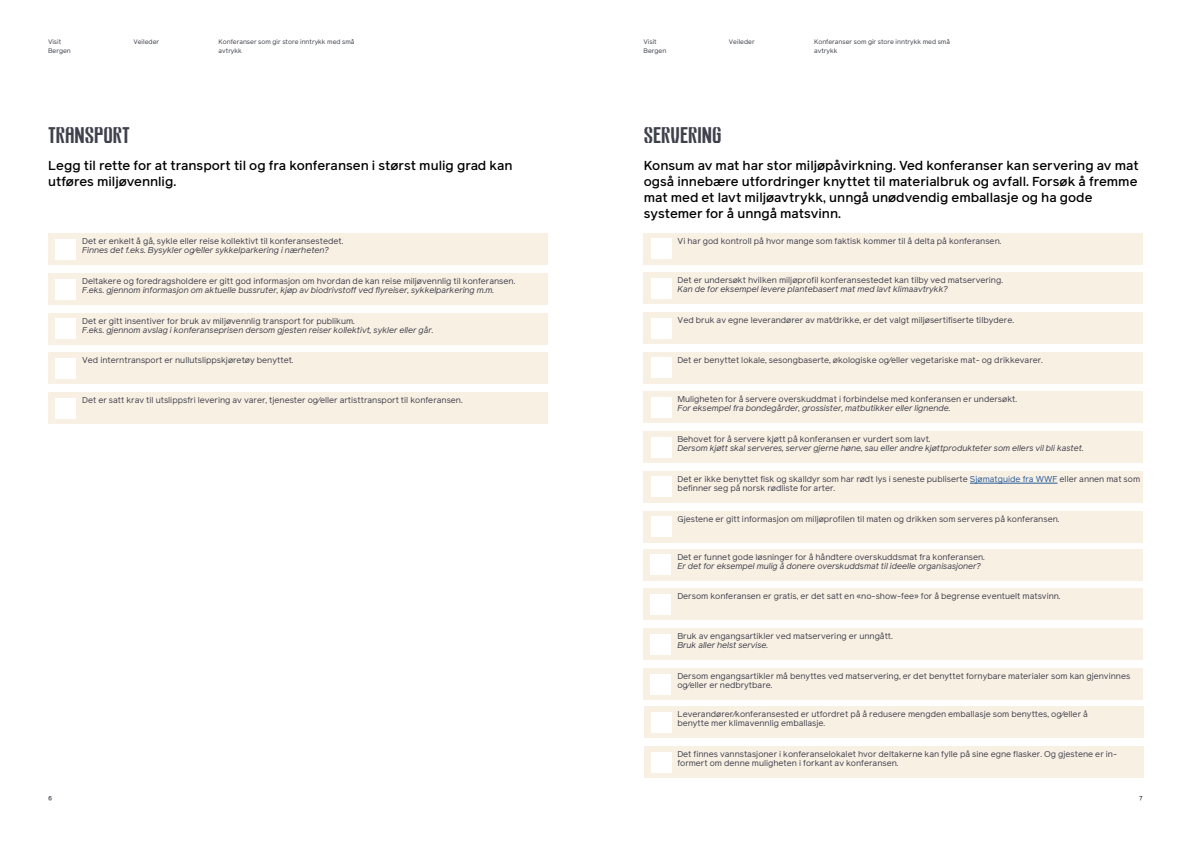
<style>
.page{position:relative;width:1191px;height:842px;background:#fff}
.page>*{position:absolute;margin:0;border:0;box-sizing:border-box;transform-origin:0 0}
.t1{font:22px "Bergen House";color:#3e404b}
.t2{font:500 13px/16px "Reader Pro";color:#000}
.t3{font:10px "Reader Pro";color:#3e404b}
.t4{font:8.5px/9px "Reader Pro";color:#3e404b}
.t5{font:italic 8.5px "Reader Pro";color:#3e404b}
.t6{font:6.5px/9px "Reader Pro";color:#3e404b}
.s1{color:#275b9b}
</style>
<div class="page">
<div style="left:48px;top:234px;width:499px;height:31px;background:#f9f0e4"></div>
<div style="left:48px;top:273px;width:499px;height:32px;background:#f9f0e4"></div>
<div style="left:48px;top:313px;width:499px;height:31px;background:#f9f0e4"></div>
<div style="left:48px;top:353px;width:499px;height:31px;background:#f9f0e4"></div>
<div style="left:48px;top:392px;width:499px;height:32px;background:#f9f0e4"></div>
<div style="left:55px;top:239px;width:21px;height:21px;background:#fff"></div>
<div style="left:55px;top:279px;width:21px;height:20px;background:#fff"></div>
<div style="left:55px;top:318px;width:21px;height:21px;background:#fff"></div>
<div style="left:55px;top:358px;width:21px;height:21px;background:#fff"></div>
<div style="left:55px;top:398px;width:21px;height:21px;background:#fff"></div>
<div style="left:643px;top:233px;width:500px;height:31px;background:#f9f0e4"></div>
<div style="left:651px;top:238px;width:20px;height:21px;background:#fff"></div>
<div style="left:643px;top:273px;width:500px;height:31px;background:#f9f0e4"></div>
<div style="left:651px;top:278px;width:20px;height:21px;background:#fff"></div>
<div style="left:643px;top:312px;width:500px;height:32px;background:#f9f0e4"></div>
<div style="left:651px;top:318px;width:20px;height:20px;background:#fff"></div>
<div style="left:643px;top:352px;width:500px;height:31px;background:#f9f0e4"></div>
<div style="left:651px;top:357px;width:20px;height:21px;background:#fff"></div>
<div style="left:643px;top:392px;width:500px;height:31px;background:#f9f0e4"></div>
<div style="left:651px;top:397px;width:20px;height:21px;background:#fff"></div>
<div style="left:643px;top:431px;width:500px;height:32px;background:#f9f0e4"></div>
<div style="left:651px;top:437px;width:20px;height:20px;background:#fff"></div>
<div style="left:643px;top:471px;width:500px;height:31px;background:#f9f0e4"></div>
<div style="left:651px;top:476px;width:20px;height:21px;background:#fff"></div>
<div style="left:643px;top:511px;width:500px;height:31px;background:#f9f0e4"></div>
<div style="left:651px;top:516px;width:20px;height:21px;background:#fff"></div>
<div style="left:643px;top:549px;width:499px;height:31px;background:#f9f0e4"></div>
<div style="left:650px;top:554px;width:21px;height:21px;background:#fff"></div>
<div style="left:643px;top:589px;width:499px;height:31px;background:#f9f0e4"></div>
<div style="left:650px;top:594px;width:21px;height:21px;background:#fff"></div>
<div style="left:643px;top:628px;width:499px;height:32px;background:#f9f0e4"></div>
<div style="left:650px;top:634px;width:21px;height:20px;background:#fff"></div>
<div style="left:643px;top:668px;width:499px;height:32px;background:#f9f0e4"></div>
<div style="left:650px;top:674px;width:21px;height:21px;background:#fff"></div>
<div style="left:644px;top:706px;width:499px;height:32px;background:#f9f0e4"></div>
<div style="left:651px;top:712px;width:21px;height:20px;background:#fff"></div>
<div style="left:644px;top:746px;width:499px;height:32px;background:#f9f0e4"></div>
<div style="left:651px;top:752px;width:21px;height:20px;background:#fff"></div>
<hr style="left:970px;top:483px;width:87px;height:1px;background:#275b9b">
<p class="t6" style="left:48px;top:37px;width:15px">Visit</p>
<p class="t6" style="left:133px;top:37px;width:27px">Veileder</p>
<p class="t6" style="left:48px;top:46px;width:24px">Bergen</p>
<p class="t6" style="left:219px;top:37px;width:137px">Konferanser som gir store inntrykk med små avtrykk</p>
<h1 class="t1" style="left:48px;top:122px;width:83px">TRANSPORT</h1>
<h2 class="t2" style="left:48px;top:158px;width:466px">Legg til rette for at transport til og fra konferansen i størst mulig grad kan utføres miljøvennlig.</h2>
<p class="t4" style="left:82px;top:237px;width:263px">Det er enkelt å gå, sykle eller reise kollektivt til konferansestedet.</p>
<p class="t5" style="left:82px;top:245px;width:248px">Finnes det f.eks. Bysykler og/eller sykkelparkering i nærheten?</p>
<p class="t4" style="left:82px;top:276px;width:435px">Deltakere og foredragsholdere er gitt god informasjon om hvordan de kan reise miljøvennlig til konferansen.</p>
<p class="t5" style="left:82px;top:284px;width:413px">F.eks. gjennom informasjon om aktuelle bussruter, kjøp av biodrivstoff ved flyreiser, sykkelparkering m.m.</p>
<p class="t4" style="left:82px;top:316px;width:274px">Det er gitt insentiver for bruk av miljøvennlig transport for publikum.</p>
<p class="t5" style="left:82px;top:324px;width:353px">F.eks. gjennom avslag i konferanseprisen dersom gjesten reiser kollektivt, sykler eller går.</p>
<p class="t4" style="left:82px;top:356px;width:213px">Ved interntransport er nullutslippskjøretøy benyttet.</p>
<p class="t4" style="left:82px;top:395px;width:382px">Det er satt krav til utslippsfri levering av varer, tjenester og/eller artisttransport til konferansen.</p>
<p class="t3" style="left:48px;top:793px;width:6px">6</p>
<p class="t6" style="left:643px;top:37px;width:15px">Visit</p>
<p class="t6" style="left:729px;top:37px;width:27px">Veileder</p>
<p class="t6" style="left:643px;top:46px;width:24px">Bergen</p>
<p class="t6" style="left:814px;top:37px;width:137px">Konferanser som gir store inntrykk med små avtrykk</p>
<h1 class="t1" style="left:644px;top:122px;width:79px">SERVERING</h1>
<p class="t2" style="left:644px;top:158px;width:496px">Konsum av mat har stor miljøpåvirkning. Ved konferanser kan servering av mat også innebære utfordringer knyttet til materialbruk og avfall. Forsøk å fremme mat med et lavt miljøavtrykk, unngå unødvendig emballasje og ha gode systemer for å unngå matsvinn.</p>
<p class="t4" style="left:677px;top:236px;width:325px">Vi har god kontroll på hvor mange som faktisk kommer til å delta på konferansen.</p>
<p class="t4" style="left:677px;top:276px;width:327px">Det er undersøkt hvilken miljøprofil konferansestedet kan tilby ved matservering.</p>
<p class="t5" style="left:677px;top:284px;width:272px">Kan de for eksempel levere plantebasert mat med lavt klimaavtrykk?</p>
<p class="t4" style="left:677px;top:315px;width:338px">Ved bruk av egne leverandører av mat/drikke, er det valgt miljøsertifiserte tilbydere.</p>
<p class="t4" style="left:677px;top:355px;width:367px">Det er benyttet lokale, sesongbaserte, økologiske og/eller vegetariske mat- og drikkevarer.</p>
<p class="t4" style="left:677px;top:395px;width:341px">Muligheten for å servere overskuddmat i forbindelse med konferansen er undersøkt.</p>
<p class="t5" style="left:677px;top:403px;width:275px">For eksempel fra bondegårder, grossister, matbutikker eller lignende.</p>
<p class="t4" style="left:677px;top:434px;width:255px">Behovet for å servere kjøtt på konferansen er vurdert som lavt.</p>
<p class="t5" style="left:677px;top:443px;width:408px">Dersom kjøtt skal serveres, server gjerne høne, sau eller andre kjøttprodukteter som ellers vil bli kastet.</p>
<p class="t4" style="left:677px;top:474px;width:464px">Det er ikke benyttet fisk og skalldyr som har rødt lys i seneste publiserte <span class="s1">Sjømatguide fra WWF</span> eller annen mat som befinner seg på norsk rødliste for arter.</p>
<p class="t4" style="left:677px;top:514px;width:384px">Gjestene er gitt informasjon om miljøprofilen til maten og drikken som serveres på konferansen.</p>
<p class="t4" style="left:677px;top:552px;width:309px">Det er funnet gode løsninger for å håndtere overskuddsmat fra konferansen.</p>
<p class="t5" style="left:677px;top:560px;width:305px">Er det for eksempel mulig å donere overskuddsmat til ideelle organisasjoner?</p>
<p class="t4" style="left:677px;top:592px;width:385px">Dersom konferansen er gratis, er det satt en «no-show-fee» for å begrense eventuelt matsvinn.</p>
<p class="t4" style="left:677px;top:631px;width:217px">Bruk av engangsartikler ved matservering er unngått.</p>
<p class="t5" style="left:677px;top:640px;width:92px">Bruk aller helst servise.</p>
<p class="t4" style="left:677px;top:671px;width:454px">Dersom engangsartikler må benyttes ved matservering, er det benyttet fornybare materialer som kan gjenvinnes og/eller er nedbrytbare.</p>
<p class="t4" style="left:677px;top:709px;width:412px">Leverandører/konferansested er utfordret på å redusere mengden emballasje som benyttes, og/eller å benytte mer klimavennlig emballasje.</p>
<p class="t4" style="left:677px;top:749px;width:441px">Det finnes vannstasjoner i konferanselokalet hvor deltakerne kan fylle på sine egne flasker. Og gjestene er in&shy;formert om denne muligheten i forkant av konferansen.</p>
<p class="t3" style="left:1139px;top:793px;width:5px">7</p>
</div>
